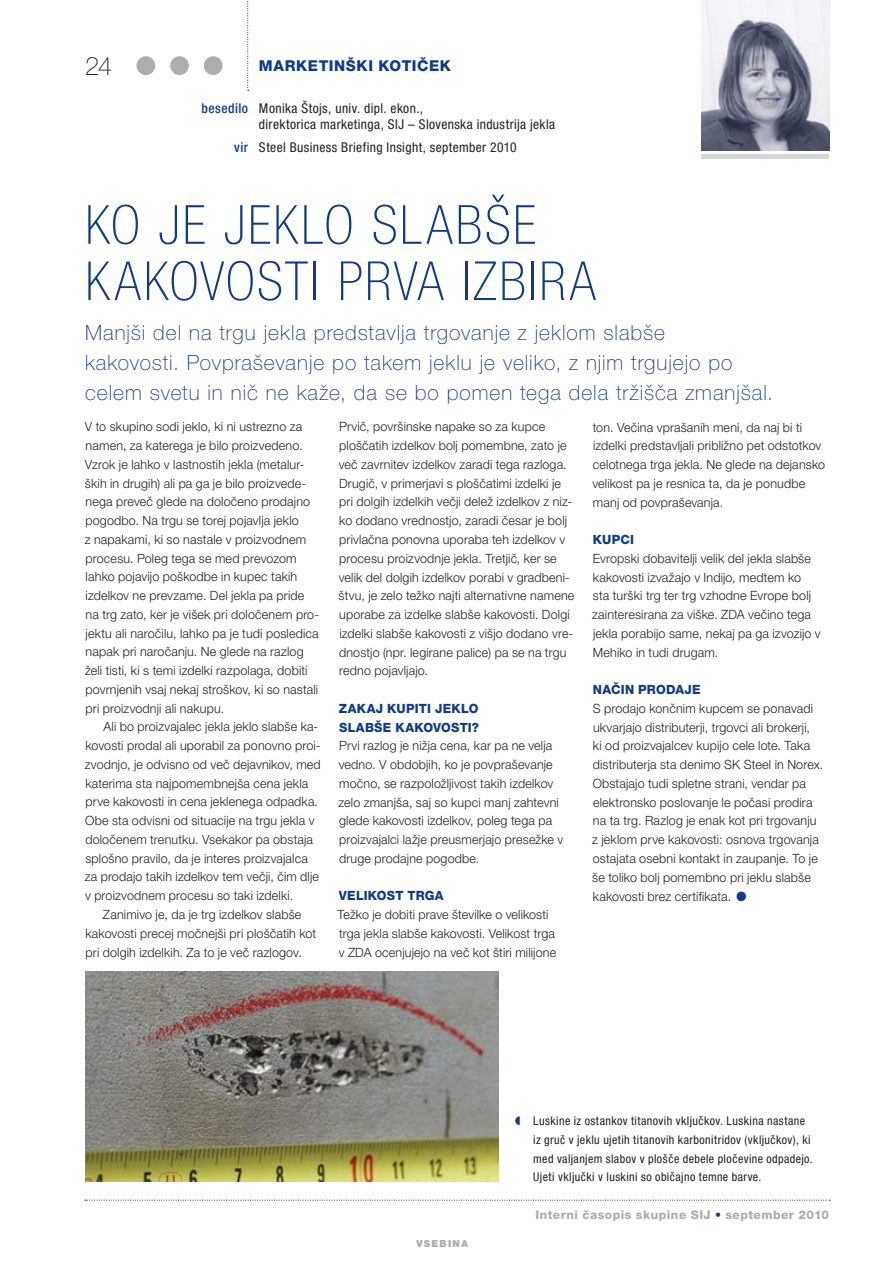
<style>
.page{position:relative;width:893px;height:1263px;background:#fff}
.page>*{position:absolute;margin:0;border:0;box-sizing:border-box;transform-origin:0 0}
.t1{font:100 condensed 54px/56.2px "Helvetica Neue LT Pro";letter-spacing:.04em;color:#103b8a}
.t2{font:100 25.5px "Helvetica Neue LT Pro";color:#231f20}
.t3{font:100 21px/30px "Helvetica Neue LT Pro";letter-spacing:.045em;color:#103b8a}
.t4{font:800 15px "Helvetica Neue LT Pro";letter-spacing:.04em;color:#103b8a}
.t5{font:condensed 13.5px/16.2px "Helvetica Neue LT Pro";letter-spacing:.03em;color:#231f20}
.t6{font:500 condensed 13.5px "Helvetica Neue LT Pro";letter-spacing:.035em;color:#103b8a}
.t7{font:300 12.75px/18.8px "Helvetica Neue LT Pro";letter-spacing:.01em;color:#231f20}
.t8{font:800 12.75px/18.8px "Helvetica Neue LT Pro";letter-spacing:.02em;color:#103b8a}
.t9{font:condensed 12px/18.8px "Helvetica Neue LT Pro";letter-spacing:.035em;color:#231f20}
.t10{font:800 12px "Helvetica Neue LT Pro";letter-spacing:.04em;color:#acadb1}
.t11{font:900 9.75px "Helvetica Neue LT Pro";letter-spacing:.125em;color:#acadb1}
.s1{font-weight:500;color:#103b8a}
.s2{font-weight:700;font-size:27px;color:#103b8a}
.s3{color:#103b8a}
</style>
<div class="page">
<svg style="left:85px;top:1200px;width:745px;height:1px"></svg>
<div style="left:136px;top:56px;width:19px;height:19px;background:#acadb1;border-radius:50%"></div>
<div style="left:170px;top:56px;width:19px;height:19px;background:#acadb1;border-radius:50%"></div>
<div style="left:204px;top:56px;width:19px;height:19px;background:#acadb1;border-radius:50%"></div>
<svg style="left:247px;top:1px;width:2px;height:90px"></svg>
<div style="left:702px;top:154px;width:127px;height:5px;background:#d5d6d8"></div>
<img style="left:702px;top:0;width:127px;height:150px">
<img style="left:85px;top:972px;width:414px;height:209px">
<h2 class="t2" style="left:85px;top:51px;width:29px">24</h2>
<p class="t6" style="left:202px;top:100px;width:48px">besedilo</p>
<p class="t4" style="left:259px;top:57px;width:194px">MARKETINŠKI KOTIČEK</p>
<p class="t5" style="left:259px;top:100px;width:298px">Monika Štojs, univ. dipl. ekon.,<br>direktorica marketinga, SIJ – Slovenska industrija jekla</p>
<p class="t5" style="left:234px;top:139px;width:284px"><span class="s1">vir</span> Steel Business Briefing Insight, september 2010</p>
<h1 class="t1" style="left:85px;top:199px;width:513px">KO JE JEKLO SLABŠE<br>KAKOVOSTI PRVA IZBIRA</h1>
<h3 class="t3" style="left:85px;top:317px;width:689px">Manjši del na trgu jekla predstavlja trgovanje z jeklom slabše<br>kakovosti. Povpraševanje po takem jeklu je veliko, z njim trgujejo po celem svetu in nič ne kaže, da se bo pomen tega dela tržišča zmanjšal.</h3>
<p class="t7" style="left:85px;top:417px;width:236px">V to skupino sodi jeklo, ki ni ustrezno za namen, za katerega je bilo proizvedeno.<br>Vzrok je lahko v lastnostih jekla (metalur&shy;ških in drugih) ali pa ga je bilo proizvede&shy;nega preveč glede na določeno prodajno pogodbo. Na trgu se torej pojavlja jeklo<br>z napakami, ki so nastale v proizvodnem procesu. Poleg tega se med prevozom lahko pojavijo poškodbe in kupec takih izdelkov ne prevzame. Del jekla pa pride na trg zato, ker je višek pri določenem pro&shy;jektu ali naročilu, lahko pa je tudi posledica napak pri naročanju. Ne glede na razlog želi tisti, ki s temi izdelki razpolaga, dobiti povrnjenih vsaj nekaj stroškov, ki so nastali pri proizvodnji ali nakupu.</p>
<p class="t7" style="left:103px;top:717px;width:216px">Ali bo proizvajalec jekla jeklo slabše ka-</p>
<p class="t7" style="left:86px;top:736px;width:236px">kovosti prodal ali uporabil za ponovno proi-</p>
<p class="t7" style="left:85px;top:755px;width:238px">zvodnjo, je odvisno od več dejavnikov, med</p>
<p class="t7" style="left:86px;top:773px;width:224px">katerima sta najpomembnejša cena jekla</p>
<p class="t7" style="left:86px;top:792px;width:234px">prve kakovosti in cena jeklenega odpadka.</p>
<p class="t7" style="left:85px;top:811px;width:231px">Obe sta odvisni od situacije na trgu jekla v</p>
<p class="t7" style="left:85px;top:830px;width:229px">določenem trenutku. Vsekakor pa obstaja</p>
<p class="t7" style="left:85px;top:848px;width:224px">splošno pravilo, da je interes proizvajalca</p>
<p class="t7" style="left:85px;top:867px;width:236px">za prodajo takih izdelkov tem večji, čim dlje</p>
<p class="t7" style="left:85px;top:886px;width:210px">v proizvodnem procesu so taki izdelki.</p>
<p class="t7" style="left:103px;top:905px;width:200px">Zanimivo je, da je trg izdelkov slabše</p>
<p class="t7" style="left:86px;top:923px;width:232px">kakovosti precej močnejši pri ploščatih kot</p>
<p class="t7" style="left:86px;top:942px;width:218px">pri dolgih izdelkih. Za to je več razlogov.</p>
<p class="t7" style="left:339px;top:417px;width:237px">Prvič, površinske napake so za kupce ploščatih izdelkov bolj pomembne, zato je več zavrnitev izdelkov zaradi tega razloga.<br>Drugič, v primerjavi s ploščatimi izdelki je pri dolgih izdelkih večji delež izdelkov z niz&shy;ko dodano vrednostjo, zaradi česar je bolj privlačna ponovna uporaba teh izdelkov v procesu proizvodnje jekla. Tretjič, ker se velik del dolgih izdelkov porabi v gradbeni&shy;štvu, je zelo težko najti alternativne namene uporabe za izdelke slabše kakovosti. Dolgi izdelki slabše kakovosti z višjo dodano vre&shy;dnostjo (npr. legirane palice) pa se na trgu redno pojavljajo.</p>
<p class="t8" style="left:339px;top:699px;width:142px">ZAKAJ KUPITI JEKLO<br>SLABŠE KAKOVOSTI?</p>
<p class="t7" style="left:338px;top:736px;width:226px">Prvi razlog je nižja cena, kar pa ne velja vedno. V obdobjih, ko je povpraševanje močno, se razpoložljivost takih izdelkov zelo zmanjša, saj so kupci manj zahtevni glede kakovosti izdelkov, poleg tega pa proizvajalci lažje preusmerjajo presežke v druge prodajne pogodbe.</p>
<p class="t8" style="left:339px;top:886px;width:105px">VELIKOST TRGA</p>
<p class="t7" style="left:337px;top:905px;width:220px">Težko je dobiti prave številke o velikosti trga jekla slabše kakovosti. Velikost trga v ZDA ocenjujejo na več kot štiri milijone</p>
<p class="t7" style="left:592px;top:417px;width:234px">ton. Večina vprašanih meni, da naj bi ti izdelki predstavljali približno pet odstotkov celotnega trga jekla. Ne glede na dejansko velikost pa je resnica ta, da je ponudbe manj od povpraševanja.</p>
<p class="t8" style="left:593px;top:530px;width:41px">KUPCI</p>
<p class="t7" style="left:592px;top:549px;width:230px">Evropski dobavitelji velik del jekla slabše kakovosti izvažajo v Indijo, medtem ko<br>sta turški trg ter trg vzhodne Evrope bolj zainteresirana za viške. ZDA večino tega jekla porabijo same, nekaj pa ga izvozijo v Mehiko in tudi drugam.</p>
<p class="t8" style="left:593px;top:680px;width:108px">NAČIN PRODAJE</p>
<p class="t7" style="left:592px;top:699px;width:233px">S prodajo končnim kupcem se ponavadi ukvarjajo distributerji, trgovci ali brokerji,<br>ki od proizvajalcev kupijo cele lote. Taka distributerja sta denimo SK Steel in Norex.<br>Obstajajo tudi spletne strani, vendar pa elektronsko poslovanje le počasi prodira na ta trg. Razlog je enak kot pri trgovanju z jeklom prve kakovosti: osnova trgovanja ostajata osebni kontakt in zaupanje. To je še toliko bolj pomembno pri jeklu slabše kakovosti brez certifikata. <span class="s2">•</span></p>
<p class="t11" style="left:416px;top:1238px;width:53px">VSEBINA</p>
<p class="t9" style="left:533px;top:1111px;width:281px">Luskine iz ostankov titanovih vključkov. Luskina nastane iz gruč v jeklu ujetih titanovih karbonitridov (vključkov), ki med valjanjem slabov v plošče debele pločevine odpadejo.<br>Ujeti vključki v luskini so običajno temne barve.</p>
<p class="t10" style="left:536px;top:1207px;width:295px">INTERNI ČASOPIS SKUPINE SIJ <span class="s3">•</span> SEPTEMBER 2010</p>
</div>
